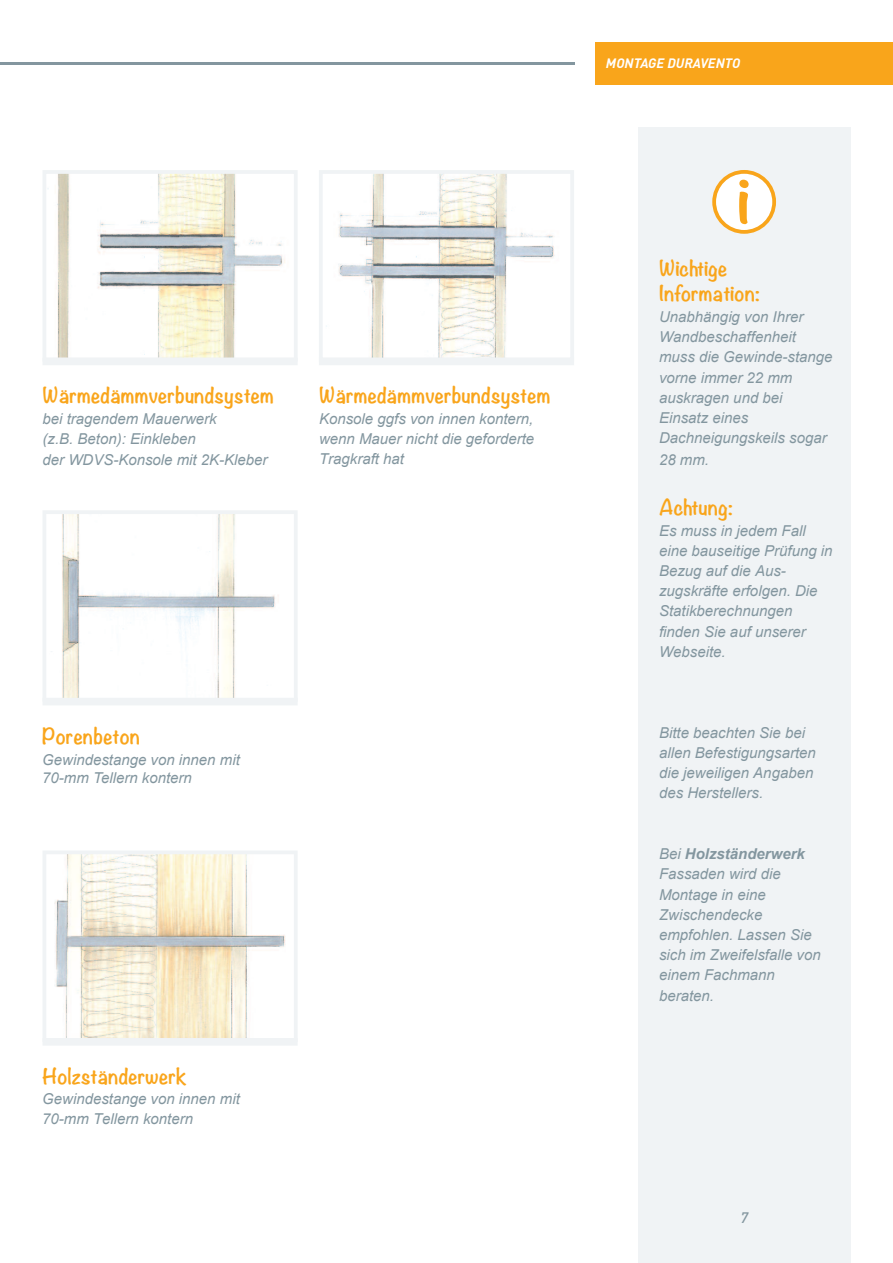
<style>
.page{position:relative;width:893px;height:1263px;background:#fff}
.page>*{position:absolute;margin:0;border:0;box-sizing:border-box;transform-origin:0 0}
.t1{font:700 60px "Noteworthy";color:#f9a51b}
.t2{font:700 19.5px/25.5px "Noteworthy";color:#f9a51b}
.t3{font:italic 15px/20.2px "Arial";color:#83969f}
.t4{font:italic 500 15px "DIN";color:#83969f}
.t5{font:italic 700 13.5px "DIN";color:#fff}
.s1{font-weight:700}
</style>
<div class="page">
<div style="left:638px;top:128px;width:212px;height:1135px;background:#f0f3f5"></div>
<div style="left:595px;top:43px;width:298px;height:42px;background:#f9a51b"></div>
<hr style="left:0;top:63px;width:574px;height:2px;background:#83969f">
<img style="left:51px;top:515px;width:224px;height:182px">
<div style="left:43px;top:510px;width:255px;height:192px;border:4px solid #f0f3f5"></div>
<div style="left:43px;top:698px;width:255px;height:7px;background:#f0f3f5"></div>
<img style="left:48px;top:175px;width:237px;height:181px">
<div style="left:43px;top:170px;width:255px;height:191px;border:4px solid #f0f3f5"></div>
<div style="left:43px;top:358px;width:255px;height:7px;background:#f0f3f5"></div>
<img style="left:326px;top:175px;width:229px;height:181px">
<div style="left:319px;top:170px;width:255px;height:191px;border:4px solid #f0f3f5"></div>
<div style="left:319px;top:358px;width:255px;height:7px;background:#f0f3f5"></div>
<img style="left:54px;top:855px;width:232px;height:182px">
<div style="left:43px;top:850px;width:255px;height:192px;border:4px solid #f0f3f5"></div>
<div style="left:43px;top:1038px;width:255px;height:7px;background:#f0f3f5"></div>
<svg style="left:712px;top:170px;width:64px;height:64px"></svg>
<h2 class="t2" style="left:43px;top:381px;width:233px">Wärmedämmverbundsystem</h2>
<p class="t3" style="left:43px;top:409px;width:227px">bei tragendem Mauerwerk<br>(z.B. Beton): Einkleben<br>der WDVS-Konsole mit 2K-Kleber</p>
<h2 class="t2" style="left:319px;top:381px;width:233px">Wärmedämmverbundsystem</h2>
<p class="t3" style="left:319px;top:408px;width:217px;text-align:justify">Konsole ggfs von innen kontern, wenn Mauer nicht die geforderte Tragkraft hat</p>
<h2 class="t2" style="left:42px;top:722px;width:100px">Porenbeton</h2>
<p class="t3" style="left:42px;top:750px;width:199px;line-height:18px">Gewindestange von innen mit<br>70-mm Tellern kontern</p>
<h2 class="t2" style="left:42px;top:1061px;width:146px">Holzständerwerk</h2>
<p class="t3" style="left:42px;top:1089px;width:199px">Gewindestange von innen mit<br>70-mm Tellern kontern</p>
<p class="t5" style="left:606px;top:55px;width:136px">MONTAGE DURAVENTO</p>
<h1 class="t1" style="left:738px;top:147px;width:14px">i</h1>
<h2 class="t2" style="left:659px;top:254px;width:102px">Wichtige<br>Information:</h2>
<p class="t3" style="left:659px;top:307px;width:175px">Unabhängig von Ihrer<br>Wandbeschaffenheit muss die Gewinde-stange vorne immer 22 mm auskragen und bei<br>Einsatz eines<br>Dachneigungskeils sogar</p>
<p class="t3" style="left:659px;top:450px;width:52px">28 mm.</p>
<h2 class="t2" style="left:659px;top:493px;width:75px">Achtung:</h2>
<p class="t3" style="left:659px;top:520px;width:175px">Es muss in jedem Fall eine bauseitige Prüfung in<br>Bezug auf die Aus&shy;zugskräfte erfolgen. Die<br>Statikberechnungen finden Sie auf unserer<br>Webseite.</p>
<p class="t3" style="left:659px;top:723px;width:158px">Bitte beachten Sie bei allen Befestigungsarten die jeweiligen Angaben des Herstellers.</p>
<p class="t3" style="left:659px;top:844px;width:163px">Bei <span class="s1">Holzständerwerk<br></span>Fassaden wird die<br>Montage in eine<br>Zwischendecke empfohlen. Lassen Sie sich im Zweifelsfalle von einem Fachmann beraten.</p>
<p class="t4" style="left:740px;top:1209px;width:9px">7</p>
</div>
